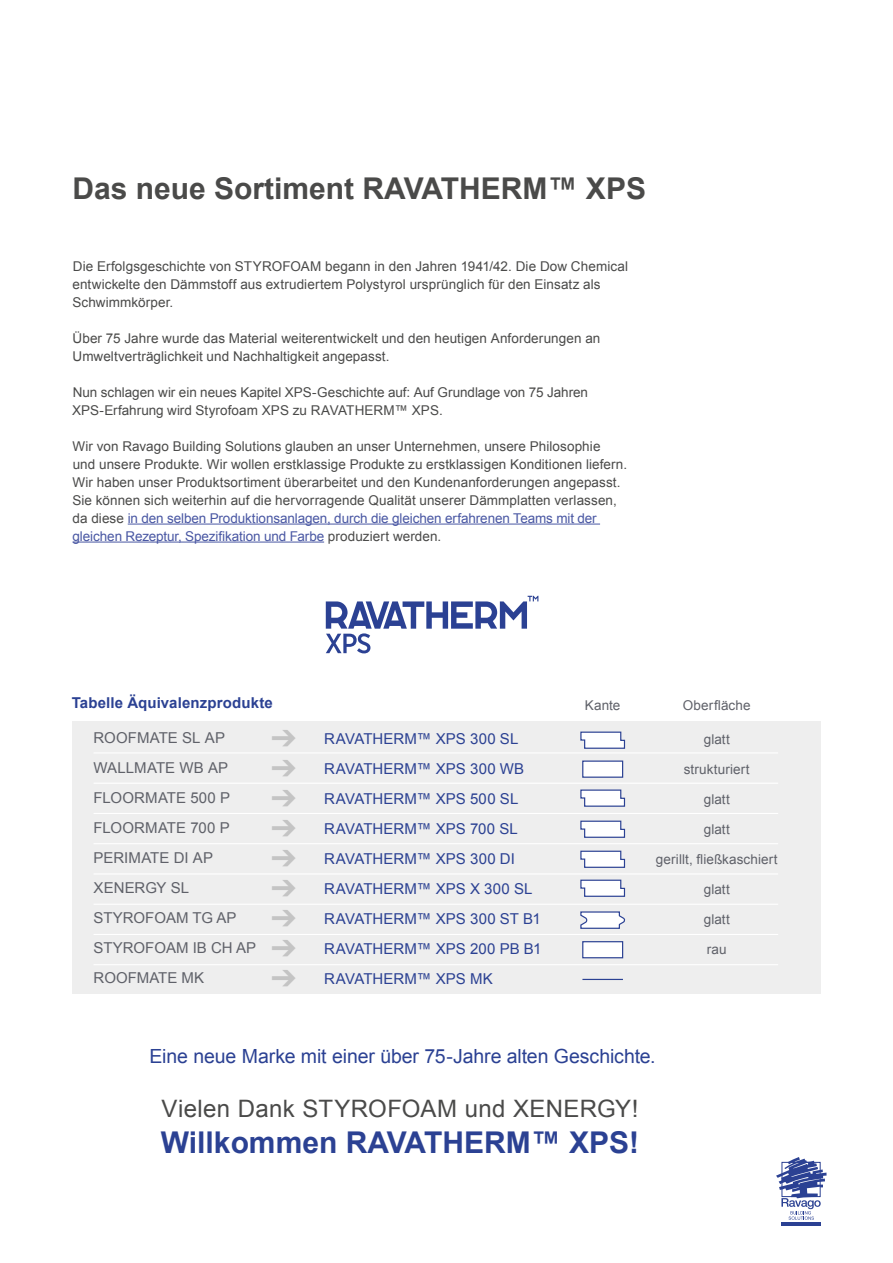
<style>
.page{position:relative;width:893px;height:1263px;background:#fff}
.page>*{position:absolute;margin:0;border:0;box-sizing:border-box;transform-origin:0 0}
.t1{font:700 30px "Arial";color:#4a4a49}
.t2{font:700 30px "Arial";color:#2b4193}
.t3{font:28.5px/30px "Zapf Dingbats";color:#c4c4c4;text-align:justify}
.t4{font:24px "Arial";letter-spacing:.015em;color:#4a4a49}
.t5{font:19.5px "Arial";letter-spacing:-.005em;color:#2b4193}
.t6{font:15px/30px "Arial";letter-spacing:.005em;color:#2b4193}
.t7{font:15px/30px "Arial";color:#5f6169}
.t8{font:700 15px "Arial";letter-spacing:.01em;color:#2b4193}
.t9{font:13.5px/18px "Arial";letter-spacing:.005em;color:#4a4a49}
.t10{font:13.5px "Arial";letter-spacing:.005em;color:#5f6169}
.s1{color:#4957a3}
</style>
<div class="page">
<div style="left:72px;top:721px;width:749px;height:272px;background:#eee"></div>
<hr style="left:94px;top:752px;width:684px;height:1px;background:#fff">
<hr style="left:94px;top:783px;width:684px;height:1px;background:#fff">
<hr style="left:94px;top:813px;width:684px;height:1px;background:#fff">
<hr style="left:94px;top:904px;width:684px;height:1px;background:#fff">
<hr style="left:94px;top:843px;width:684px;height:1px;background:#fff">
<hr style="left:94px;top:934px;width:684px;height:1px;background:#fff">
<hr style="left:94px;top:873px;width:684px;height:1px;background:#fff">
<hr style="left:94px;top:964px;width:684px;height:1px;background:#fff">
<svg style="left:582px;top:760px;width:42px;height:18px"></svg>
<svg style="left:580px;top:911px;width:46px;height:18px"></svg>
<svg style="left:580px;top:731px;width:46px;height:18px"></svg>
<svg style="left:580px;top:789px;width:46px;height:18px"></svg>
<svg style="left:580px;top:820px;width:46px;height:18px"></svg>
<svg style="left:582px;top:941px;width:42px;height:18px"></svg>
<svg style="left:580px;top:850px;width:46px;height:18px"></svg>
<svg style="left:580px;top:879px;width:46px;height:18px"></svg>
<hr style="left:582px;top:979px;width:41px;height:1px;background:#2b4193">
<hr style="left:128px;top:524px;width:472px;height:1px;background:#4957a3">
<hr style="left:73px;top:542px;width:251px;height:1px;background:#4957a3">
<svg style="left:326px;top:596px;width:212px;height:58px"></svg>
<div style="left:375px;top:633px;width:27px;height:31px;background:#fff"></div>
<hr style="left:781px;top:1222px;width:39px;height:4px;background:#2b4193">
<svg style="left:776px;top:1157px;width:50px;height:63px"></svg>
<h1 class="t1" style="left:73px;top:168px;width:575px">Das neue Sortiment RAVATHERM™ XPS</h1>
<p class="t9" style="left:72px;top:257px;width:557px">Die Erfolgsgeschichte von STYROFOAM begann in den Jahren 1941/42. Die Dow Chemical entwickelte den Dämmstoff aus extrudiertem Polystyrol ursprünglich für den Einsatz als<br>Schwimmkörper.</p>
<p class="t9" style="left:73px;top:329px;width:529px">Über 75 Jahre wurde das Material weiterentwickelt und den heutigen Anforderungen an<br>Umweltverträglichkeit und Nachhaltigkeit angepasst.</p>
<p class="t9" style="left:72px;top:383px;width:518px">Nun schlagen wir ein neues Kapitel XPS-Geschichte auf: Auf Grundlage von 75 Jahren<br>XPS-Erfahrung wird Styrofoam XPS zu RAVATHERM™ XPS.</p>
<p class="t9" style="left:72px;top:437px;width:556px">Wir von Ravago Building Solutions glauben an unser Unternehmen, unsere Philosophie<br>und unsere Produkte. Wir wollen erstklassige Produkte zu erstklassigen Konditionen liefern.<br>Wir haben unser Produktsortiment überarbeitet und den Kundenanforderungen angepasst.<br>Sie können sich weiterhin auf die hervorragende Qualität unserer Dämmplatten verlassen, da diese <span class="s1">in den selben Produktionsanlagen, durch die gleichen erfahrenen Teams mit der gleichen Rezeptur, Spezifikation und Farbe</span> produziert werden.</p>
<p class="t8" style="left:72px;top:693px;width:203px">Tabelle Äquivalenzprodukte</p>
<p class="t10" style="left:585px;top:697px;width:37px">Kante</p>
<p class="t10" style="left:683px;top:697px;width:69px">Oberfläche</p>
<h2 class="t3" style="left:271px;top:723px;width:27px">➔ ➔ ➔ ➔ ➔ ➔ ➔ ➔ ➔</h2>
<p class="t10" style="left:704px;top:730px;width:28px">glatt</p>
<p class="t7" style="left:94px;top:723px;width:164px">ROOFMATE SL AP<br>WALLMATE WB AP<br>FLOORMATE 500 P<br>FLOORMATE 700 P<br>PERIMATE DI AP<br>XENERGY SL<br>STYROFOAM TG AP<br>STYROFOAM IB CH AP<br>ROOFMATE MK</p>
<p class="t6" style="left:324px;top:724px;width:219px">RAVATHERM™ XPS 300 SL<br>RAVATHERM™ XPS 300 WB<br>RAVATHERM™ XPS 500 SL<br>RAVATHERM™ XPS 700 SL<br>RAVATHERM™ XPS 300 DI<br>RAVATHERM™ XPS X 300 SL<br>RAVATHERM™ XPS 300 ST B1<br>RAVATHERM™ XPS 200 PB B1<br>RAVATHERM™ XPS MK</p>
<p class="t10" style="left:684px;top:760px;width:67px">strukturiert</p>
<p class="t10" style="left:704px;top:790px;width:28px">glatt</p>
<p class="t10" style="left:704px;top:820px;width:28px">glatt</p>
<p class="t10" style="left:656px;top:850px;width:123px">gerillt, fließkaschiert</p>
<p class="t10" style="left:704px;top:880px;width:28px">glatt</p>
<p class="t10" style="left:704px;top:910px;width:28px">glatt</p>
<p class="t10" style="left:707px;top:940px;width:21px">rau</p>
<h3 class="t5" style="left:150px;top:1043px;width:508px">Eine neue Marke mit einer über 75-Jahre alten Geschichte.</h3>
<h3 class="t4" style="left:162px;top:1092px;width:478px">Vielen Dank STYROFOAM und XENERGY!</h3>
<h1 class="t2" style="left:161px;top:1122px;width:480px">Willkommen RAVATHERM™ XPS!</h1>
</div>
